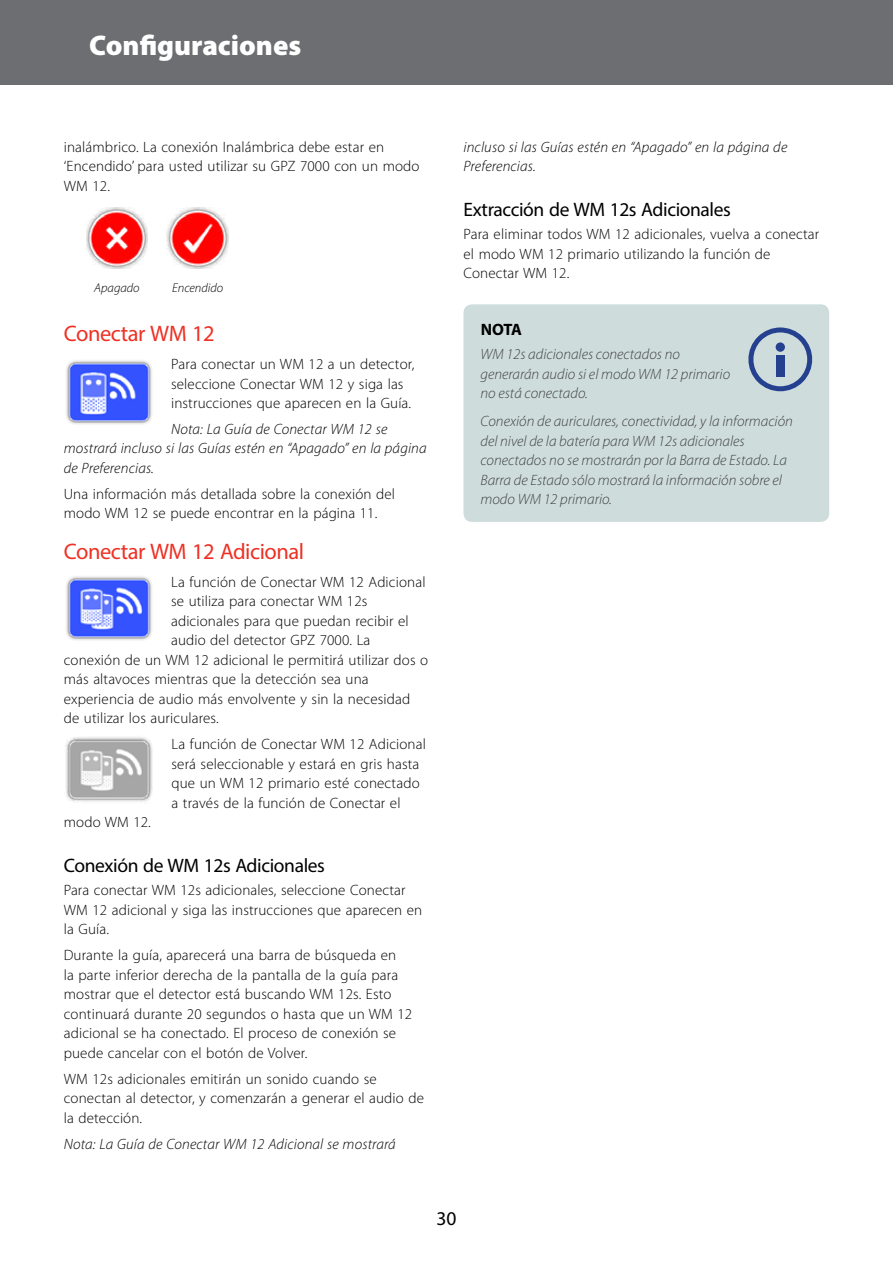
<style>
.page{position:relative;width:893px;height:1263px;background:#fff}
.page>*{position:absolute;margin:0;border:0;box-sizing:border-box;transform-origin:0 0}
.t1{font:900 28.5px "Myriad Pro";color:#fff}
.t2{font:22.5px "Myriad Pro";letter-spacing:-.02em;color:#ee3124}
.t3{font:19.5px "Myriad Pro";letter-spacing:-.02em;color:#000}
.t4{font:700 16.5px "Myriad Pro";color:#000}
.t5{font:300 15px/19.5px "Myriad Pro";letter-spacing:.01em;color:#000}
.t6{font:italic 300 15px/19.5px "Myriad Pro";color:#414042}
.t7{font:italic 300 15px/19.5px "Myriad Pro";letter-spacing:.01em;color:#000}
.t8{font:italic 300 12.75px "Myriad Pro";color:#000}
</style>
<div class="page">
<img style="left:86px;top:207px;width:62px;height:62px">
<img style="left:167px;top:207px;width:61px;height:62px">
<img style="left:66px;top:360px;width:86px;height:64px">
<img style="left:66px;top:576px;width:86px;height:64px">
<img style="left:65px;top:737px;width:88px;height:66px">
<div style="left:463px;top:304px;width:366px;height:218px;background:#cedddc;border-radius:9px"></div>
<svg style="left:748px;top:327px;width:65px;height:64px"></svg>
<div style="left:776px;top:342px;width:9px;height:10px;background:#25408f;border-radius:50%"></div>
<div style="left:776px;top:355px;width:8px;height:21px;background:#25408f"></div>
<div style="left:0;top:0;width:893px;height:85px;background:#6d6e71"></div>
<h1 class="t1" style="left:89px;top:30px;width:213px">Configuraciones</h1>
<p class="t5" style="left:64px;top:137px;width:357px">inalámbrico. La conexión Inalámbrica debe estar en ‘Encendido’ para usted utilizar su GPZ 7000 con un modo<br>WM 12.</p>
<p class="t8" style="left:94px;top:281px;width:47px">Apagado</p>
<p class="t8" style="left:172px;top:281px;width:53px">Encendido</p>
<h2 class="t2" style="left:64px;top:320px;width:152px">Conectar WM 12</h2>
<p class="t5" style="left:171px;top:354px;width:245px">Para conectar un WM 12 a un detector, seleccione Conectar WM 12 y siga las instrucciones que aparecen en la Guía.</p>
<p class="t7" style="left:64px;top:419px;width:364px;text-indent:107px">Nota: La Guía de Conectar WM 12 se mostrará incluso si las Guías estén en “Apagado” en la página de Preferencias.</p>
<p class="t5" style="left:64px;top:484px;width:333px">Una información más detallada sobre la conexión del modo WM 12 se puede encontrar en la página 11.</p>
<h2 class="t2" style="left:64px;top:537px;width:242px">Conectar WM 12 Adicional</h2>
<p class="t5" style="left:171px;top:572px;width:256px">La función de Conectar WM 12 Adicional</p>
<p class="t5" style="left:171px;top:592px;width:198px">se utiliza para conectar WM 12s</p>
<p class="t5" style="left:171px;top:611px;width:239px">adicionales para que puedan recibir el</p>
<p class="t5" style="left:171px;top:631px;width:201px">audio del detector GPZ 7000. La</p>
<p class="t5" style="left:64px;top:650px;width:366px">conexión de un WM 12 adicional le permitirá utilizar dos o</p>
<p class="t5" style="left:64px;top:670px;width:306px">más altavoces mientras que la detección sea una</p>
<p class="t5" style="left:64px;top:689px;width:348px">experiencia de audio más envolvente y sin la necesidad</p>
<p class="t5" style="left:64px;top:709px;width:157px">de utilizar los auriculares.</p>
<p class="t5" style="left:171px;top:734px;width:256px">La función de Conectar WM 12 Adicional será seleccionable y estará en gris hasta que un WM 12 primario esté conectado a través de la función de Conectar el</p>
<p class="t5" style="left:64px;top:812px;width:89px">modo WM 12.</p>
<h3 class="t3" style="left:64px;top:853px;width:263px">Conexión de WM 12s Adicionales</h3>
<p class="t5" style="left:64px;top:881px;width:360px">Para conectar WM 12s adicionales, seleccione Conectar<br>WM 12 adicional y siga las instrucciones que aparecen en la Guía.</p>
<p class="t5" style="left:64px;top:946px;width:350px">Durante la guía, aparecerá una barra de búsqueda en<br>la parte inferior derecha de la pantalla de la guía para mostrar que el detector está buscando WM 12s. Esto continuará durante 20 segundos o hasta que un WM 12 adicional se ha conectado. El proceso de conexión se puede cancelar con el botón de Volver.</p>
<p class="t5" style="left:64px;top:1069px;width:362px">WM 12s adicionales emitirán un sonido cuando se conectan al detector, y comenzarán a generar el audio de la detección.</p>
<p class="t7" style="left:64px;top:1134px;width:333px">Nota: La Guía de Conectar WM 12 Adicional se mostrará</p>
<p class="t7" style="left:463px;top:137px;width:325px">incluso si las Guías estén en “Apagado” en la página de<br>Preferencias.</p>
<h3 class="t3" style="left:463px;top:197px;width:269px">Extracción de WM 12s Adicionales</h3>
<p class="t5" style="left:463px;top:225px;width:357px">Para eliminar todos WM 12 adicionales, vuelva a conectar el modo WM 12 primario utilizando la función de<br>Conectar WM 12.</p>
<p class="t4" style="left:481px;top:319px;width:43px">NOTA</p>
<p class="t6" style="left:480px;top:345px;width:251px">WM 12s adicionales conectados no generarán audio si el modo WM 12 primario no está conectado.</p>
<p class="t6" style="left:480px;top:412px;width:314px">Conexión de auriculares, conectividad, y la información del nivel de la batería para WM 12s adicionales conectados no se mostrarán por la Barra de Estado. La Barra de Estado sólo mostrará la información sobre el modo WM 12 primario.</p>
<h3 class="t3" style="left:436px;top:1206px;width:22px">30</h3>
</div>
